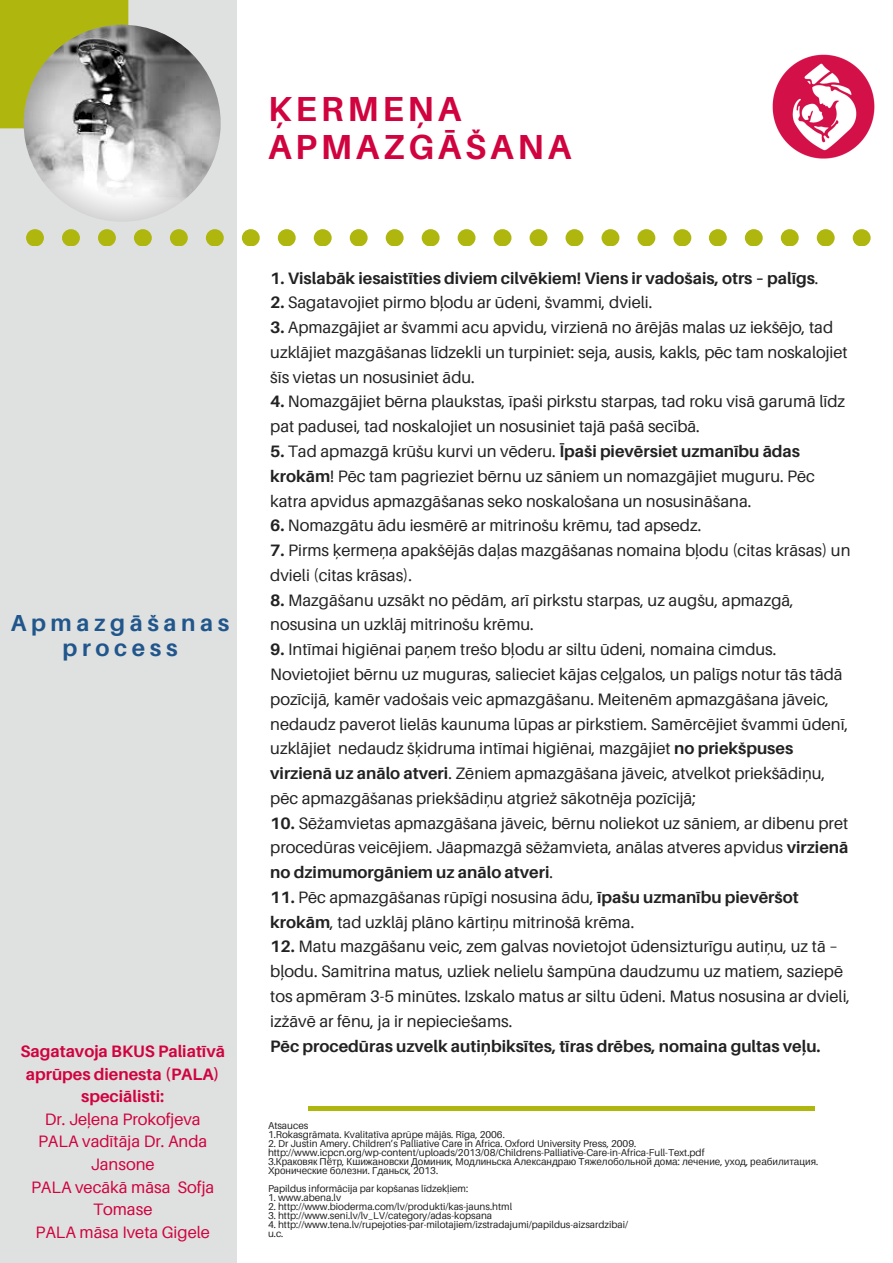
<style>
.page{position:relative;width:893px;height:1263px;background:#fff}
.page>*{position:absolute;margin:0;border:0;box-sizing:border-box;transform-origin:0 0}
.t1{font:700 34.8px/37.2px "Aileron";letter-spacing:.11em;color:#d0033f}
.t2{font:700 23.25px/24.8px "Aileron";letter-spacing:.2em;color:#20568b;text-align:center}
.t3{font:16.5px/24.8px "Aileron";color:#222}
.t4{font:700 16.5px "Aileron";color:#222}
.t5{font:16.5px/22.5px "Aileron";color:#d0033f;text-align:center}
.t6{font:700 16.5px/22.5px "Aileron";color:#d0033f;text-align:center}
.t7{font:9.9px/9px "Aileron";color:#222}
.t8{font:9.9px/9px "Liberation Sans";color:#222}
.s1{font-weight:400}
.s2{font-weight:700}
.s3{font-family:"Aileron"}
</style>
<div class="page">
<div style="left:0;top:0;width:236px;height:1263px;background:#dfe0e0"></div>
<hr style="left:308px;top:1106px;width:507px;height:4px;background:#afb70e">
<img style="left:772px;top:54px;width:103px;height:105px">
<svg style="left:206px;top:229px;width:18px;height:16px"></svg>
<svg style="left:242px;top:229px;width:18px;height:16px"></svg>
<svg style="left:170px;top:229px;width:18px;height:16px"></svg>
<svg style="left:314px;top:229px;width:18px;height:16px"></svg>
<svg style="left:26px;top:229px;width:18px;height:16px"></svg>
<svg style="left:350px;top:229px;width:18px;height:16px"></svg>
<svg style="left:62px;top:229px;width:18px;height:16px"></svg>
<svg style="left:98px;top:229px;width:18px;height:16px"></svg>
<svg style="left:134px;top:229px;width:18px;height:16px"></svg>
<svg style="left:278px;top:229px;width:18px;height:16px"></svg>
<svg style="left:565px;top:229px;width:18px;height:16px"></svg>
<svg style="left:601px;top:229px;width:18px;height:16px"></svg>
<svg style="left:637px;top:229px;width:18px;height:16px"></svg>
<svg style="left:673px;top:229px;width:18px;height:16px"></svg>
<svg style="left:530px;top:229px;width:17px;height:16px"></svg>
<svg style="left:422px;top:229px;width:18px;height:16px"></svg>
<svg style="left:458px;top:229px;width:17px;height:16px"></svg>
<svg style="left:386px;top:229px;width:18px;height:16px"></svg>
<svg style="left:494px;top:229px;width:17px;height:16px"></svg>
<svg style="left:853px;top:229px;width:18px;height:16px"></svg>
<svg style="left:709px;top:229px;width:18px;height:16px"></svg>
<svg style="left:745px;top:229px;width:18px;height:16px"></svg>
<svg style="left:781px;top:229px;width:18px;height:16px"></svg>
<svg style="left:817px;top:229px;width:18px;height:16px"></svg>
<div style="left:0;top:0;width:128px;height:128px;background:#afb70e"></div>
<svg style="left:24px;top:25px;width:197px;height:197px"></svg>
<h1 class="t1" style="left:268px;top:90px;width:305px">ĶERMEŅA<br>APMAZGĀŠANA</h1>
<p class="t4" style="left:270px;top:268px;width:550px">1. Vislabāk iesaistīties diviem cilvēkiem! Viens ir vadošais, otrs – palīgs<span class="s1">.</span></p>
<p class="t3" style="left:270px;top:290px;width:384px"><span class="s2">2.</span> Sagatavojiet pirmo bļodu ar ūdeni, švammi, dvieli.</p>
<p class="t3" style="left:270px;top:315px;width:579px"><span class="s2">3.</span> Apmazgājiet ar švammi acu apvidu, virzienā no ārējās malas uz iekšējo, tad uzklājiet mazgāšanas līdzekli un turpiniet: seja, ausis, kakls, pēc tam noskalojiet šīs vietas un nosusiniet ādu.</p>
<p class="t3" style="left:270px;top:389px;width:576px"><span class="s2">4.</span> Nomazgājiet bērna plaukstas, īpaši pirkstu starpas, tad roku visā garumā līdz pat padusei, tad noskalojiet un nosusiniet tajā pašā secībā.</p>
<p class="t3" style="left:270px;top:438px;width:546px"><span class="s2">5.</span> Tad apmazgā krūšu kurvi un vēderu. <span class="s2">Īpaši pievērsiet uzmanību ādas krokām</span>! Pēc tam pagrieziet bērnu uz sāniem un nomazgājiet muguru. Pēc katra apvidus apmazgāšanas seko noskalošana un nosusināšana.</p>
<p class="t3" style="left:270px;top:513px;width:433px"><span class="s2">6.</span> Nomazgātu ādu iesmērē ar mitrinošu krēmu, tad apsedz.</p>
<p class="t3" style="left:270px;top:538px;width:582px"><span class="s2">7.</span> Pirms ķermeņa apakšējās daļas mazgāšanas nomaina bļodu (citas krāsas) un dvieli (citas krāsas).</p>
<p class="t3" style="left:270px;top:587px;width:525px"><span class="s2">8.</span> Mazgāšanu uzsākt no pēdām, arī pirkstu starpas, uz augšu, apmazgā, nosusina un uzklāj mitrinošu krēmu.</p>
<p class="t3" style="left:270px;top:637px;width:580px"><span class="s2">9.</span> Intīmai higiēnai paņem trešo bļodu ar siltu ūdeni, nomaina cimdus.<br>Novietojiet bērnu uz muguras, salieciet kājas ceļgalos, un palīgs notur tās tādā pozīcijā, kamēr vadošais veic apmazgāšanu. Meitenēm apmazgāšana jāveic, nedaudz paverot lielās kaunuma lūpas ar pirkstiem. Samērcējiet švammi ūdenī, uzklājiet nedaudz šķidruma intīmai higiēnai, mazgājiet <span class="s2">no priekšpuses virzienā uz anālo atveri</span>. Zēniem apmazgāšana jāveic, atvelkot priekšādiņu, pēc apmazgāšanas priekšādiņu atgriež sākotnēja pozīcijā;</p>
<p class="t3" style="left:270px;top:810px;width:580px;text-align:justify"><span class="s2">10.</span> Sēžamvietas apmazgāšana jāveic, bērnu noliekot uz sāniem, ar dibenu pret procedūras veicējiem. Jāapmazgā sēžamvieta, anālas atveres apvidus <span class="s2">virzienā no dzimumorgāniem uz anālo atveri</span>.</p>
<p class="t3" style="left:270px;top:884px;width:530px"><span class="s2">11.</span> Pēc apmazgāšanas rūpīgi nosusina ādu, <span class="s2">īpašu uzmanību pievēršot krokām</span>, tad uzklāj plāno kārtiņu mitrinošā krēma.</p>
<p class="t3" style="left:270px;top:934px;width:581px"><span class="s2">12.</span> Matu mazgāšanu veic, zem galvas novietojot ūdensizturīgu autiņu, uz tā – bļodu. Samitrina matus, uzliek nelielu šampūna daudzumu uz matiem, saziepē tos apmēram 3-5 minūtes. Izskalo matus ar siltu ūdeni. Matus nosusina ar dvieli, izžāvē ar fēnu, ja ir nepieciešams.</p>
<p class="t4" style="left:270px;top:1035px;width:552px">Pēc procedūras uzvelk autiņbiksītes, tīras drēbes, nomaina gultas veļu.</p>
<h2 class="t2" style="left:11px;top:610px;width:220px">Apmazgāšanas process</h2>
<p class="t6" style="left:20px;top:1040px;width:206px">Sagatavoja BKUS Paliatīvā aprūpes dienesta (PALA) speciālisti:</p>
<p class="t5" style="left:31px;top:1107px;width:185px">Dr. Jeļena Prokofjeva<br>PALA vadītāja Dr. Anda<br>Jansone<br>PALA vecākā māsa Sofja<br>Tomase<br>PALA māsa Iveta Gigele</p>
<p class="t7" style="left:268px;top:1121px;width:238px">Atsauces<br>1.Rokasgrāmata. Kvalitatīva aprūpe mājās. Rīga, 2006.</p>
<p class="t7" style="left:268px;top:1139px;width:438px">2. Dr Justin Amery. Children’s Palliative Care in Africa. Oxford University Press, 2009. http://www.icpcn.org/wp-content/uploads/2013/08/Childrens-Palliative-Care-in-Africa-Full-Text.pdf</p>
<p class="t8" style="left:268px;top:1157px;width:552px"><span class="s3">3.</span>Краковяк Пётр<span class="s3">,</span> Кшижановски Доминик<span class="s3">,</span> Модлиньска Александраю Тяжелобольной дома<span class="s3">:</span> лечение<span class="s3">,</span> уход<span class="s3">,</span> реабилитация<span class="s3">.<br></span>Хронические болезни<span class="s3">.</span> Гданьск<span class="s3">, 2013.</span></p>
<p class="t7" style="left:268px;top:1184px;width:202px">Papildus informācija par kopšanas līdzekļiem:</p>
<p class="t7" style="left:268px;top:1193px;width:75px">1. www.abena.lv</p>
<p class="t7" style="left:268px;top:1202px;width:246px">2. http://www.bioderma.com/lv/produkti/kas-jauns.html</p>
<p class="t7" style="left:268px;top:1211px;width:226px">3. http://www.seni.lv/lv_LV/category/adas-kopsana</p>
<p class="t7" style="left:268px;top:1220px;width:362px">4. http://www.tena.lv/rupejoties-par-milotajiem/izstradajumi/papildus-aizsardzibai/ u.c.</p>
</div>
